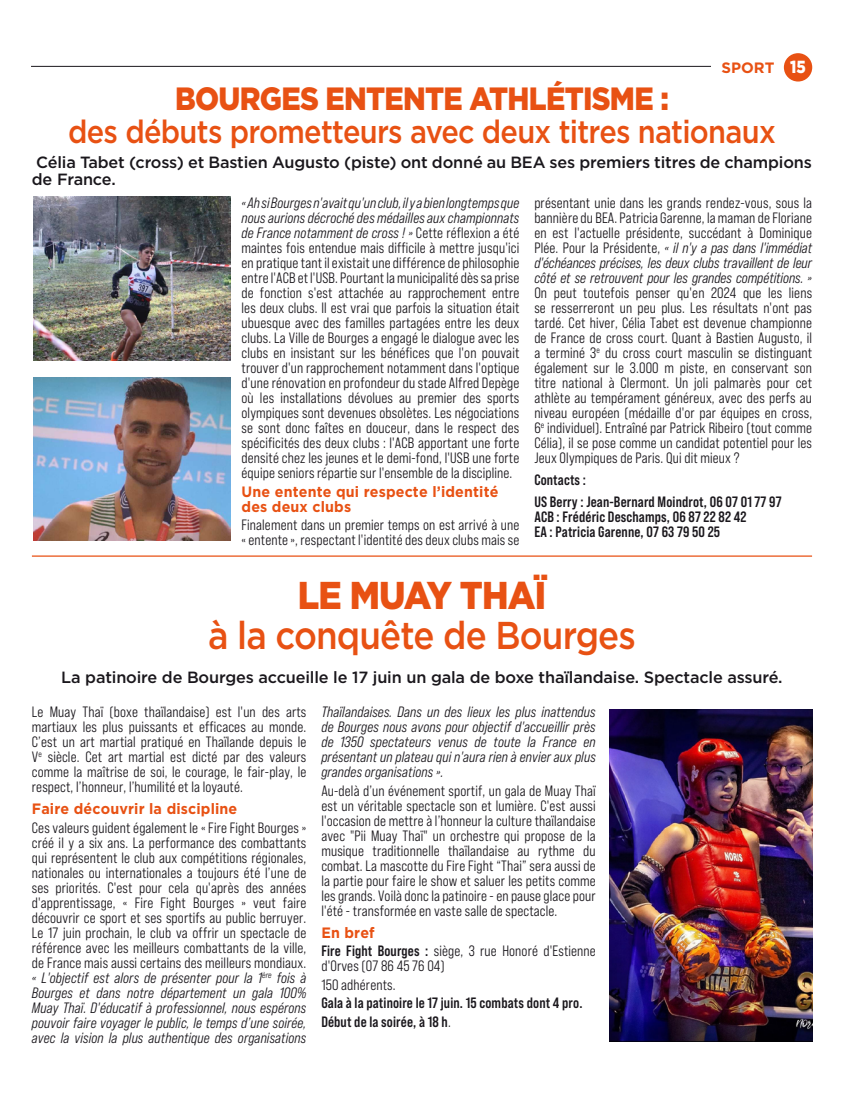
<style>
.page{position:relative;width:844px;height:1099px;background:#fff}
.page>*{position:absolute;margin:0;border:0;box-sizing:border-box;transform-origin:0 0}
.t1{font:500 38.75px "Gotham";letter-spacing:-.025em;color:#e85113;scale:.9 1}
.t2{font:900 38.75px "Gotham";letter-spacing:-.025em;color:#e85113;scale:.9 1}
.t3{font:500 32.12px "Gotham";letter-spacing:-.025em;color:#e85113;scale:.9 1}
.t4{font:900 32.12px "Gotham";letter-spacing:-.025em;color:#e85113;scale:.9 1}
.t5{font:500 16.25px/17.5px "Gotham";letter-spacing:-.01em;color:#1a171c}
.t6{font:15px/15px "Bebas Neue Pro Sm E Md";letter-spacing:.01em;color:#1a171c;text-align:justify;scale:.95 1}
.t7{font:15px/15px "Bebas Neue Pro Sm E Md It";letter-spacing:.01em;color:#1a171c;text-align:justify;scale:.95 1}
.t8{font:15px/22.1px "Bebas Neue Pro Sm E Bd";letter-spacing:.01em;color:#1a171c;scale:.95 1}
.t9{font:700 15px/15px "Gotham";letter-spacing:.01em;color:#e85113;scale:.95 1}
.t10{font:700 15px "Gotham";letter-spacing:.01em;color:#e85113}
.s1{font-weight:900;font-size:17.5px;color:#fff}
.s2{font-family:"Bebas Neue Pro Sm E Md"}
.s3{font-family:"Bebas Neue Pro Sm E Bd"}
</style>
<div class="page">
<div style="left:783px;top:53px;width:29px;height:28px;background:#e85113;border-radius:50%"></div>
<hr style="left:31px;top:66px;width:679px;height:1px;background:#1a171c">
<img style="left:33px;top:377px;width:197px;height:163px">
<img style="left:33px;top:197px;width:197px;height:163px">
<img style="left:609px;top:709px;width:202px;height:332px">
<hr style="left:32px;top:555px;width:779px;height:1px;background:#e85113">
<p class="t10" style="left:721px;top:59px;width:86px">SPORT <span class="s1">15</span></p>
<h2 class="t4" style="left:175px;top:79px;width:550px">BOURGES ENTENTE ATHLÉTISME :</h2>
<h2 class="t3" style="left:68px;top:112px;width:787px">des débuts prometteurs avec deux titres nationaux</h2>
<p class="t5" style="left:32px;top:153px;width:781px">Célia Tabet (cross) et Bastien Augusto (piste) ont donné au BEA ses premiers titres de champions de France.</p>
<p class="t7" style="left:241px;top:195px;width:294px">« Ah si Bourges n'avait qu'un club, il y a bien longtemps que nous aurions décroché des médailles aux championnats de France notamment de cross ! » <span class="s2">Cette réflexion a été</span></p>
<p class="t6" style="left:241px;top:240px;width:294px">maintes fois entendue mais difficile à mettre jusqu'ici en pratique tant il existait une différence de philosophie entre l'ACB et l'USB. Pourtant la municipalité dès sa prise de fonction s'est attachée au rapprochement entre les deux clubs. Il est vrai que parfois la situation était ubuesque avec des familles partagées entre les deux clubs. La Ville de Bourges a engagé le dialogue avec les clubs en insistant sur les bénéfices que l'on pouvait trouver d'un rapprochement notamment dans l'optique d'une rénovation en profondeur du stade Alfred Depège où les installations dévolues au premier des sports olympiques sont devenues obsolètes. Les négociations se sont donc faîtes en douceur, dans le respect des spécificités des deux clubs : l'ACB apportant une forte densité chez les jeunes et le demi-fond, l'USB une forte équipe seniors répartie sur l'ensemble de la discipline.</p>
<p class="t9" style="left:241px;top:484px;width:272px">Une entente qui respecte l’identité des deux clubs</p>
<p class="t6" style="left:241px;top:517px;width:294px">Finalement dans un premier temps on est arrivé à une « entente », respectant l'identité des deux clubs mais se</p>
<p class="t6" style="left:534px;top:195px;width:294px">présentant unie dans les grands rendez-vous, sous la bannière du BEA. Patricia Garenne, la maman de Floriane en est l'actuelle présidente, succédant à Dominique</p>
<p class="t7" style="left:534px;top:240px;width:294px"><span class="s2">Plée. Pour la Présidente,</span> « il n'y a pas dans l'immédiat d'échéances précises, les deux clubs travaillent de leur côté et se retrouvent pour les grandes compétitions. »</p>
<p class="t6" style="left:534px;top:285px;width:294px">On peut toutefois penser qu'en 2024 que les liens se resserreront un peu plus. Les résultats n'ont pas tardé. Cet hiver, Célia Tabet est devenue championne de France de cross court. Quant à Bastien Augusto, il a terminé 3<sup>e</sup> du cross court masculin se distinguant également sur le 3.000 m piste, en conservant son titre national à Clermont. Un joli palmarès pour cet athlète au tempérament généreux, avec des perfs au niveau européen (médaille d'or par équipes en cross, 6<sup>e</sup> individuel). Entraîné par Patrick Ribeiro (tout comme Célia), il se pose comme un candidat potentiel pour les Jeux Olympiques de Paris. Qui dit mieux ?</p>
<p class="t8" style="left:534px;top:468px;width:262px">Contacts :<br>US Berry : Jean-Bernard Moindrot, 06 07 01 77 97</p>
<p class="t8" style="left:534px;top:509px;width:225px;line-height:15px">ACB : Frédéric Deschamps, 06 87 22 82 42<br>EA : Patricia Garenne, 07 63 79 50 25</p>
<h1 class="t2" style="left:298px;top:571px;width:277px">LE MUAY THAÏ</h1>
<h1 class="t1" style="left:208px;top:611px;width:477px">à la conquête de Bourges</h1>
<p class="t5" style="left:61px;top:668px;width:722px">La patinoire de Bourges accueille le 17 juin un gala de boxe thaïlandaise. Spectacle assuré.</p>
<p class="t6" style="left:32px;top:704px;width:290px">Le Muay Thaï (boxe thaïlandaise) est l'un des arts martiaux les plus puissants et efficaces au monde.<br>C’est un art martial pratiqué en Thaïlande depuis le V<sup>e</sup> siècle. Cet art martial est dicté par des valeurs comme la maîtrise de soi, le courage, le fair-play, le respect, l’honneur, l’humilité et la loyauté.</p>
<p class="t9" style="left:32px;top:801px;width:218px">Faire découvrir la discipline</p>
<p class="t6" style="left:32px;top:819px;width:290px">Ces valeurs guident également le « Fire Fight Bourges » créé il y a six ans. La performance des combattants qui représentent le club aux compétitions régionales, nationales ou internationales a toujours été l’une de ses priorités. C'est pour cela qu'après des années d'apprentissage, « Fire Fight Bourges » veut faire découvrir ce sport et ses sportifs au public berruyer.<br>Le 17 juin prochain, le club va offrir un spectacle de référence avec les meilleurs combattants de la ville, de France mais aussi certains des meilleurs mondiaux.</p>
<p class="t7" style="left:32px;top:969px;width:290px">« L'objectif est alors de présenter pour la 1<sup>ère</sup> fois à Bourges et dans notre département un gala 100% Muay Thaï. D'éducatif à professionnel, nous espérons pouvoir faire voyager le public, le temps d’une soirée, avec la vision la plus authentique des organisations</p>
<p class="t7" style="left:321px;top:704px;width:290px">Thaïlandaises. Dans un des lieux les plus inattendus de Bourges nous avons pour objectif d'accueillir près de 1350 spectateurs venus de toute la France en présentant un plateau qui n'aura rien à envier aux plus grandes organisations ».</p>
<p class="t6" style="left:321px;top:782px;width:290px">Au-delà d’un événement sportif, un gala de Muay Thaï est un véritable spectacle son et lumière. C'est aussi l'occasion de mettre à l’honneur la culture thaïlandaise avec "Pii Muay Thaï" un orchestre qui propose de la musique traditionnelle thaïlandaise au rythme du combat. La mascotte du Fire Fight “Thai” sera aussi de la partie pour faire le show et saluer les petits comme les grands. Voilà donc la patinoire - en pause glace pour l'été - transformée en vaste salle de spectacle.</p>
<p class="t9" style="left:321px;top:924px;width:58px">En bref</p>
<p class="t6" style="left:321px;top:943px;width:290px"><span class="s3">Fire Fight Bourges :</span> siège, 3 rue Honoré d'Estienne d'Orves (07 86 45 76 04)</p>
<p class="t6" style="left:321px;top:976px;width:80px">150 adhérents.</p>
<p class="t8" style="left:321px;top:993px;width:276px;line-height:18.5px">Gala à la patinoire le 17 juin. 15 combats dont 4 pro.<br>Début de la soirée, à 18 h<span class="s2">.</span></p>
</div>
